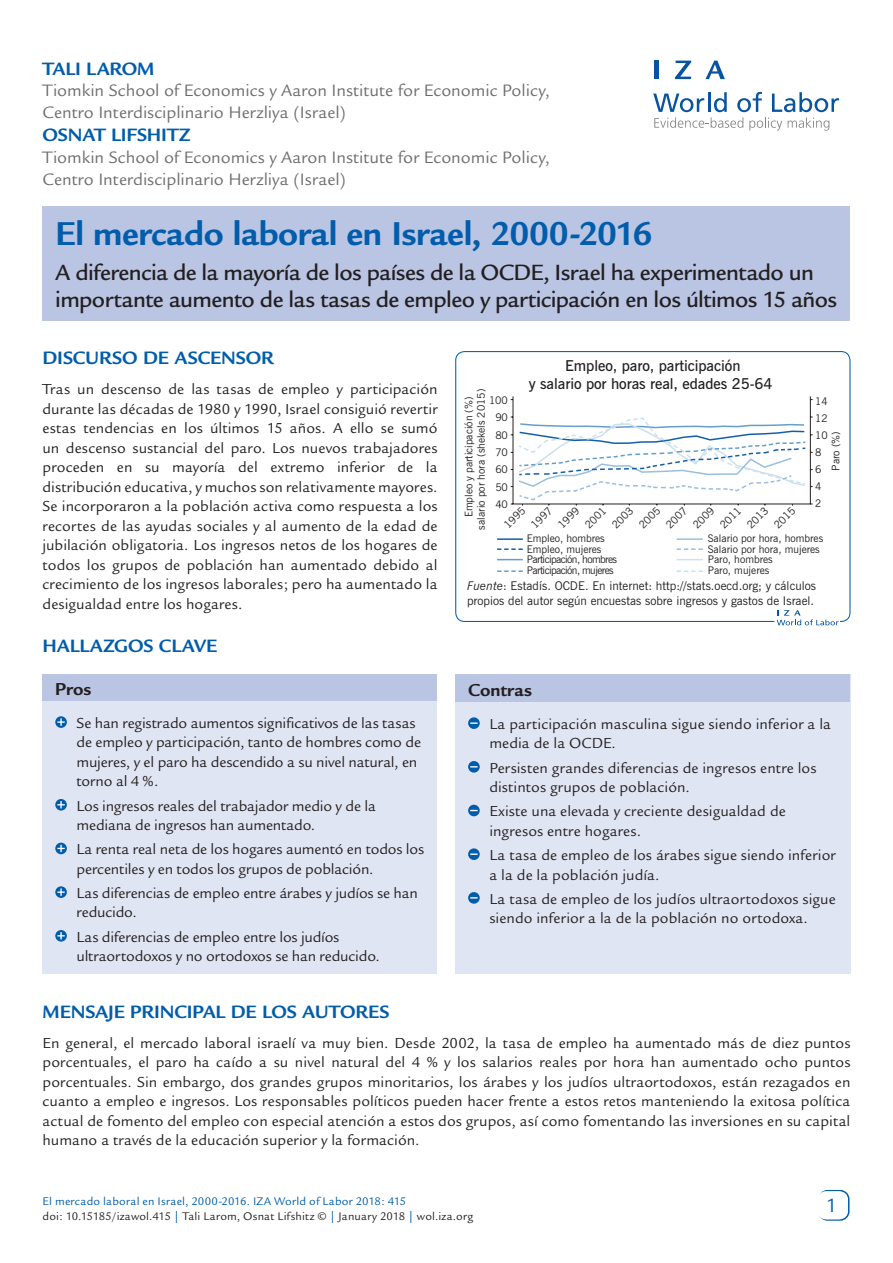
<style>
.page{position:relative;width:893px;height:1263px;background:#fff}
.page>*{position:absolute;margin:0;border:0;box-sizing:border-box;transform-origin:0 0}
.Cover__Title{font:700 36px "Legacy Sans";letter-spacing:-.015em;color:#015dab}
.Cover__Subtitle{font:500 24px/27px "Legacy Sans";letter-spacing:-.025em;color:#231f20}
.t1{font:21px "Legacy Sans";color:#015dab}
.Main__A_Level_Headin{font:700 19.5px "Legacy Sans";letter-spacing:-.005em;color:#015dab}
.Cover__AuthorName{font:700 19.5px "Legacy Sans";letter-spacing:-.005em;color:#015dab}
.Cover__Pro_Con_Heade{font:700 18.75px "Legacy Sans";color:#231f20}
.Cover__Affiliation{font:18px/21.6px "Legacy Sans";color:#6c6d70}
.Main__Bodytext{font:15.75px/19.5px "Legacy Sans";letter-spacing:.005em;color:#231f20;text-align:justify}
.Cover__Pro_Con_Bulle{font:15.75px/19.5px "Legacy Sans";color:#231f20}
.t2{font:600 15px/18px "News Gothic BT";letter-spacing:-.005em;color:#231f20;text-align:center}
.t3{font:12px/14.4px "News Gothic BT";letter-spacing:.005em;color:#231f20}
.t4{font:12px "Legacy Sans";letter-spacing:.015em;color:#231f20}
.Cover_Footer{font:12px "Legacy Sans";letter-spacing:.015em;color:#015dab}
.t5{font:10.5px/17.2px "News Gothic BT";color:#231f20}
.t6{font:10.5px/10.5px "News Gothic BT";letter-spacing:-.055em;color:#231f20}
.s1{font-style:italic}
.s2{color:#015dab}
</style>
<div class="page">
<div style="left:43px;top:206px;width:807px;height:114px;background:#b9c5e3"></div>
<div style="left:818px;top:1190px;width:31px;height:31px;border:2px solid #015dab;border-radius:9px"></div>
<div style="left:817px;top:1191px;width:30px;height:28px;background:#fff;border-radius:9px"></div>
<svg style="left:653px;top:92px;width:186px;height:39px"></svg>
<hr style="left:654px;top:61px;width:4px;height:18px;background:#0854a0">
<svg style="left:675px;top:61px;width:16px;height:18px"></svg>
<svg style="left:705px;top:61px;width:20px;height:18px"></svg>
<div style="left:455px;top:674px;width:395px;height:299px;background:#e0e5f3"></div>
<div style="left:455px;top:674px;width:395px;height:27px;background:#b9c5e3"></div>
<div style="left:468px;top:717px;width:12px;height:12px;background:#015dab;border-radius:50%"></div>
<svg style="left:470px;top:722px;width:8px;height:2px"></svg>
<svg style="left:468px;top:761px;width:12px;height:12px"></svg>
<svg style="left:468px;top:805px;width:12px;height:11px"></svg>
<div style="left:468px;top:848px;width:12px;height:12px;background:#015dab;border-radius:50%"></div>
<svg style="left:470px;top:853px;width:8px;height:2px"></svg>
<svg style="left:468px;top:892px;width:12px;height:12px"></svg>
<div style="left:43px;top:674px;width:394px;height:299px;background:#e0e5f3"></div>
<div style="left:43px;top:674px;width:394px;height:26px;background:#b9c5e3"></div>
<svg style="left:55px;top:716px;width:12px;height:12px"></svg>
<svg style="left:57px;top:718px;width:8px;height:8px"></svg>
<svg style="left:55px;top:799px;width:12px;height:11px"></svg>
<svg style="left:57px;top:801px;width:8px;height:7px"></svg>
<svg style="left:55px;top:843px;width:12px;height:11px"></svg>
<svg style="left:57px;top:845px;width:8px;height:7px"></svg>
<svg style="left:55px;top:886px;width:12px;height:12px"></svg>
<svg style="left:57px;top:888px;width:8px;height:8px"></svg>
<svg style="left:55px;top:930px;width:12px;height:12px"></svg>
<svg style="left:57px;top:932px;width:8px;height:7px"></svg>
<div style="left:455px;top:351px;width:395px;height:271px;border:1px solid #015dab;border-radius:9px"></div>
<div style="left:775px;top:610px;width:64px;height:17px;background:#fff"></div>
<div style="left:774px;top:609px;width:66px;height:18px;border:1px solid #fff"></div>
<svg style="left:777px;top:610px;width:62px;height:15px"></svg>
<svg style="left:499px;top:396px;width:314px;height:110px"></svg>
<hr style="left:497px;top:538px;width:26px;height:2px;background:#135eaa">
<hr style="left:677px;top:538px;width:26px;height:2px;background:#9abedd">
<svg style="left:497px;top:559px;width:26px;height:1px"></svg>
<svg style="left:677px;top:559px;width:26px;height:1px"></svg>
<svg style="left:497px;top:548px;width:26px;height:2px"></svg>
<svg style="left:677px;top:548px;width:26px;height:2px"></svg>
<svg style="left:497px;top:570px;width:26px;height:2px"></svg>
<svg style="left:677px;top:570px;width:26px;height:2px"></svg>
<p class="Cover__AuthorName" style="left:43px;top:57px;width:114px">TALI LAROM</p>
<p class="Cover__Affiliation" style="left:43px;top:80px;width:509px">Tiomkin School of Economics y Aaron Institute for Economic Policy,<br>Centro Interdisciplinario Herzliya (Israel)</p>
<p class="Cover__AuthorName" style="left:43px;top:124px;width:149px">OSNAT LIFSHITZ</p>
<p class="Cover__Affiliation" style="left:43px;top:147px;width:509px">Tiomkin School of Economics y Aaron Institute for Economic Policy,<br>Centro Interdisciplinario Herzliya (Israel)</p>
<p class="Cover__Title" style="left:55px;top:213px;width:599px">El mercado laboral en Israel, 2000-2016</p>
<p class="Cover__Subtitle" style="left:55px;top:259px;width:783px">A diferencia de la mayoría de los países de la OCDE, Israel ha experimentado un importante aumento de las tasas de empleo y participación en los últimos 15 años</p>
<p class="Main__A_Level_Headin" style="left:43px;top:347px;width:233px">DISCURSO DE ASCENSOR</p>
<p class="Main__Bodytext" style="left:43px;top:380px;width:397px">Tras un descenso de las tasas de empleo y participación durante las décadas de 1980 y 1990, Israel consiguió revertir estas tendencias en los últimos 15 años. A ello se sumó un descenso sustancial del paro. Los nuevos trabajadores proceden en su mayoría del extremo inferior de la distribución educativa, y muchos son relativamente mayores.<br>Se incorporaron a la población activa como respuesta a los recortes de las ayudas sociales y al aumento de la edad de jubilación obligatoria. Los ingresos netos de los hogares de todos los grupos de población han aumentado debido al crecimiento de los ingresos laborales; pero ha aumentado la desigualdad entre los hogares.</p>
<p class="Main__A_Level_Headin" style="left:43px;top:634px;width:176px">HALLAZGOS CLAVE</p>
<p class="Cover__Pro_Con_Heade" style="left:55px;top:678px;width:38px">Pros</p>
<p class="Cover__Pro_Con_Bulle" style="left:77px;top:713px;width:346px">Se han registrado aumentos significativos de las tasas de empleo y participación, tanto de hombres como de mujeres, y el paro ha descendido a su nivel natural, en torno al 4 %.</p>
<p class="Cover__Pro_Con_Bulle" style="left:77px;top:796px;width:301px">Los ingresos reales del trabajador medio y de la mediana de ingresos han aumentado.</p>
<p class="Cover__Pro_Con_Bulle" style="left:77px;top:840px;width:349px">La renta real neta de los hogares aumentó en todos los percentiles y en todos los grupos de población.</p>
<p class="Cover__Pro_Con_Bulle" style="left:77px;top:883px;width:343px">Las diferencias de empleo entre árabes y judíos se han reducido.</p>
<p class="Cover__Pro_Con_Bulle" style="left:77px;top:927px;width:305px">Las diferencias de empleo entre los judíos ultraortodoxos y no ortodoxos se han reducido.</p>
<p class="t2" style="left:529px;top:356px;width:245px">Empleo, paro, participación<br>y salario por horas real, edades 25-64</p>
<p class="t5" style="left:463px;top:530px;width:142px;line-height:12.5px;text-align:center;rotate:-90deg">Empleo y participación (%) salario por hora (shekels 2015)</p>
<p class="t5" style="left:495px;top:392px;width:14px;text-align:justify;text-indent:-6px">100<br>90<br>80<br>70<br>60<br>50<br>40</p>
<p class="t5" style="left:815px;top:392px;width:14px">14<br>12<br>10<br>8<br>6<br>4<br>2</p>
<p class="t5" style="left:827px;top:471px;width:41px;rotate:-90deg">Paro (%)</p>
<p class="t5" style="left:500px;top:521px;width:27px;rotate:-45deg">1995</p>
<p class="t5" style="left:527px;top:521px;width:27px;rotate:-45deg">1997</p>
<p class="t5" style="left:554px;top:521px;width:27px;rotate:-45deg">1999</p>
<p class="t5" style="left:581px;top:521px;width:27px;rotate:-45deg">2001</p>
<p class="t5" style="left:608px;top:521px;width:27px;rotate:-45deg">2003</p>
<p class="t5" style="left:635px;top:521px;width:27px;rotate:-45deg">2005</p>
<p class="t5" style="left:662px;top:521px;width:27px;rotate:-45deg">2007</p>
<p class="t5" style="left:689px;top:521px;width:27px;rotate:-45deg">2009</p>
<p class="t5" style="left:716px;top:521px;width:27px;rotate:-45deg">2011</p>
<p class="t5" style="left:742px;top:521px;width:27px;rotate:-45deg">2013</p>
<p class="t5" style="left:769px;top:521px;width:27px;rotate:-45deg">2015</p>
<p class="t5" style="left:708px;top:533px;width:117px;line-height:10.5px">Salario por hora, hombres<br>Salario por hora, mujeres<br>Paro, hombres<br>Paro, mujeres</p>
<p class="t6" style="left:527px;top:533px;width:92px">Empleo, hombres<br>Empleo, mujeres<br>Participación, hombres<br>Participación, mujeres</p>
<p class="t3" style="left:467px;top:579px;width:351px"><span class="s1">Fuente</span>: Estadís. OCDE. En internet: http://stats.oecd.org; y cálculos propios del autor según encuestas sobre ingresos y gastos de Israel.</p>
<p class="Cover__Pro_Con_Heade" style="left:468px;top:679px;width:65px">Contras</p>
<p class="Cover__Pro_Con_Bulle" style="left:489px;top:714px;width:343px">La participación masculina sigue siendo inferior a la media de la OCDE.</p>
<p class="Cover__Pro_Con_Bulle" style="left:489px;top:758px;width:329px">Persisten grandes diferencias de ingresos entre los distintos grupos de población.</p>
<p class="Cover__Pro_Con_Bulle" style="left:489px;top:802px;width:298px">Existe una elevada y creciente desigualdad de ingresos entre hogares.</p>
<p class="Cover__Pro_Con_Bulle" style="left:489px;top:845px;width:348px">La tasa de empleo de los árabes sigue siendo inferior a la de la población judía.</p>
<p class="Cover__Pro_Con_Bulle" style="left:489px;top:889px;width:348px">La tasa de empleo de los judíos ultraortodoxos sigue siendo inferior a la de la población no ortodoxa.</p>
<p class="Main__A_Level_Headin" style="left:43px;top:1000px;width:349px">MENSAJE PRINCIPAL DE LOS AUTORES</p>
<p class="Main__Bodytext" style="left:43px;top:1033px;width:809px">En general, el mercado laboral israelí va muy bien. Desde 2002, la tasa de empleo ha aumentado más de diez puntos porcentuales, el paro ha caído a su nivel natural del 4 % y los salarios reales por hora han aumentado ocho puntos porcentuales. Sin embargo, dos grandes grupos minoritarios, los árabes y los judíos ultraortodoxos, están rezagados en cuanto a empleo e ingresos. Los responsables políticos pueden hacer frente a estos retos manteniendo la exitosa política actual de fomento del empleo con especial atención a estos dos grupos, así como fomentando las inversiones en su capital humano a través de la educación superior y la formación.</p>
<p class="Cover_Footer" style="left:43px;top:1194px;width:365px">El mercado laboral en Israel, 2000-2016. IZA World of Labor 2018: 415</p>
<p class="t4" style="left:43px;top:1209px;width:432px">doi: 10.15185/izawol.415 <span class="s2">|</span> Tali Larom, Osnat Lifshitz © <span class="s2">|</span> January 2018 <span class="s2">|</span> wol.iza.org</p>
<p class="t1" style="left:826px;top:1193px;width:13px">1</p>
<p class="t1" style="left:828px;top:1193px;width:13px">2</p>
</div>
